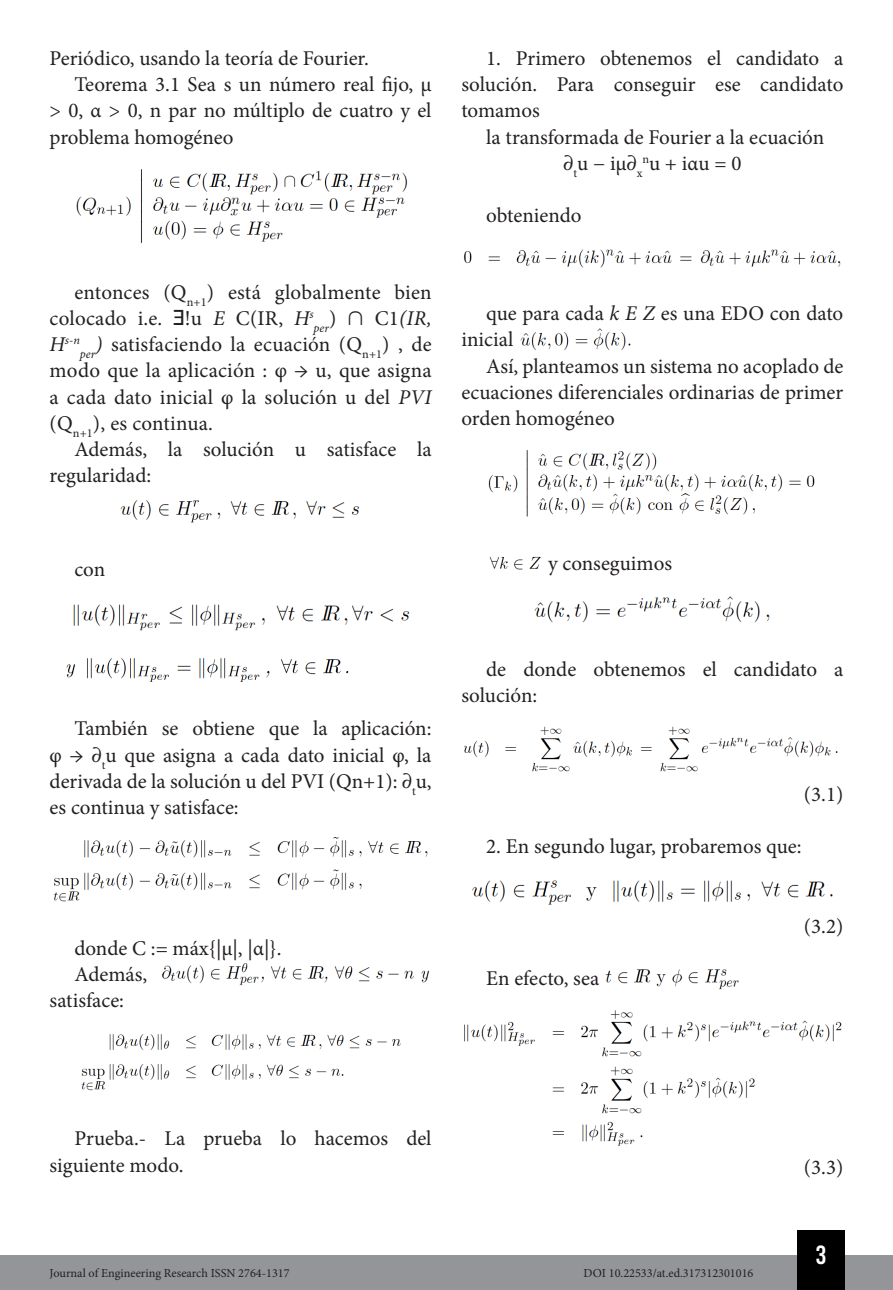
<style>
.page{position:relative;width:893px;height:1290px;background:#fff}
.page>*{position:absolute;margin:0;border:0;box-sizing:border-box;transform-origin:0 0}
.t1{font:26.25px "Bebas Kai";color:#fff}
.TXT{font:21px/26.2px "Minion Pro";color:#231f20;text-align:justify}
.t2{font:12.25px "Minion Pro";color:#231f20}
.TXT-2{font:italic 12.25px "Minion Pro";color:#231f20}
.s1{font-style:italic}
.s2{font-size:21px}
</style>
<div class="page">
<div style="left:0;top:1255px;width:893px;height:35px;background:#939598"></div>
<div style="left:797px;top:1230px;width:48px;height:60px;background:#000"></div>
<img style="left:76px;top:169px;width:332px;height:75px">
<img style="left:120px;top:500px;width:240px;height:23px">
<img style="left:73px;top:604px;width:337px;height:27px">
<img style="left:66px;top:658px;width:283px;height:24px">
<img style="left:53px;top:837px;width:375px;height:65px">
<img style="left:161px;top:963px;width:269px;height:22px">
<img style="left:81px;top:1034px;width:320px;height:57px">
<img style="left:463px;top:249px;width:378px;height:18px">
<img style="left:520px;top:328px;width:111px;height:23px">
<img style="left:488px;top:449px;width:327px;height:68px">
<img style="left:489px;top:556px;width:52px;height:14px">
<img style="left:534px;top:596px;width:236px;height:27px">
<img style="left:464px;top:726px;width:374px;height:46px">
<img style="left:472px;top:880px;width:361px;height:25px">
<img style="left:605px;top:969px;width:134px;height:21px">
<img style="left:463px;top:1010px;width:379px;height:136px">
<p class="TXT" style="left:50px;top:45px;width:321px">Periódico, usando la teoría de Fourier.</p>
<p class="TXT" style="left:50px;top:71px;width:383px;text-indent:25px">Teorema 3.1 Sea s un número real fijo, μ &gt; 0, α &gt; 0, n par no múltiplo de cuatro y el problema homogéneo</p>
<p class="TXT" style="left:50px;top:279px;width:383px;text-align:right">entonces (Q<sub>n+1</sub>) está globalmente bien colocado i.e. ∃!u <span class="s1">Ε</span> C(IR, <span class="s1">H</span><sup>s</sup><sub>per</sub>) ∩ C1<span class="s1">(IR,</span></p>
<p class="TXT-2" style="left:50px;top:332px;width:32px"><span class="s2">H</span>s-n</p>
<p class="TXT" style="left:50px;top:331px;width:383px;text-indent:30px"><sub>per</sub><span class="s1">)</span> satisfaciendo la ecuación (Q<sub>n+1</sub>) , de modo que la aplicación : φ → u, que asigna a cada dato inicial φ la solución u del <span class="s1">PVI </span>(Q<sub>n+1</sub>), es continua.</p>
<p class="TXT" style="left:50px;top:436px;width:384px;text-indent:25px">Además, la solución u satisface la regularidad:</p>
<p class="TXT" style="left:74px;top:556px;width:32px">con</p>
<p class="TXT" style="left:461px;top:45px;width:383px;text-indent:25px">1. Primero obtenemos el candidato a solución. Para conseguir ese candidato tomamos</p>
<p class="TXT" style="left:486px;top:124px;width:340px">la transformada de Fourier a la ecuación</p>
<p class="TXT" style="left:563px;top:150px;width:180px">∂<sub>t</sub>u − iμ∂<sub>x</sub><sup>n</sup>u + iαu = 0</p>
<p class="TXT" style="left:486px;top:203px;width:97px">obteniendo</p>
<p class="TXT" style="left:461px;top:300px;width:383px;text-indent:25px">que para cada <span class="s1">k E Z</span> es una EDO con dato inicial</p>
<p class="TXT" style="left:461px;top:353px;width:383px;text-indent:25px">Así, planteamos un sistema no acoplado de ecuaciones diferenciales ordinarias de primer orden homogéneo</p>
<p class="TXT" style="left:548px;top:550px;width:126px">y conseguimos</p>
<p class="TXT" style="left:50px;top:716px;width:383px;text-indent:25px">También se obtiene que la aplicación: φ → ∂<sub>t</sub>u que asigna a cada dato inicial φ, la derivada de la solución u del PVI (Qn+1): ∂<sub>t</sub>u, es continua y satisface:</p>
<p class="TXT" style="left:74px;top:935px;width:209px">donde C := máx{|μ|, |α|}.</p>
<p class="TXT" style="left:50px;top:961px;width:99px;text-indent:25px">Además, satisface:</p>
<p class="TXT" style="left:461px;top:656px;width:383px;text-indent:25px">de donde obtenemos el candidato a solución:</p>
<p class="TXT" style="left:804px;top:781px;width:41px">(3.1)</p>
<p class="TXT" style="left:486px;top:834px;width:317px">2. En segundo lugar, probaremos que:</p>
<p class="TXT" style="left:486px;top:965px;width:115px">En efecto, sea</p>
<p class="TXT" style="left:804px;top:913px;width:41px">(3.2)</p>
<p class="TXT" style="left:50px;top:1125px;width:383px;text-indent:25px">Prueba.- La prueba lo hacemos del siguiente modo.</p>
<p class="TXT" style="left:804px;top:1154px;width:41px">(3.3)</p>
<p class="t1" style="left:816px;top:1241px;width:12px">3</p>
<p class="t2" style="left:50px;top:1265px;width:242px">Journal of Engineering Research ISSN 2764-1317</p>
<p class="t2" style="left:584px;top:1265px;width:171px">DOI 10.22533/at.ed.317312301016</p>
</div>
